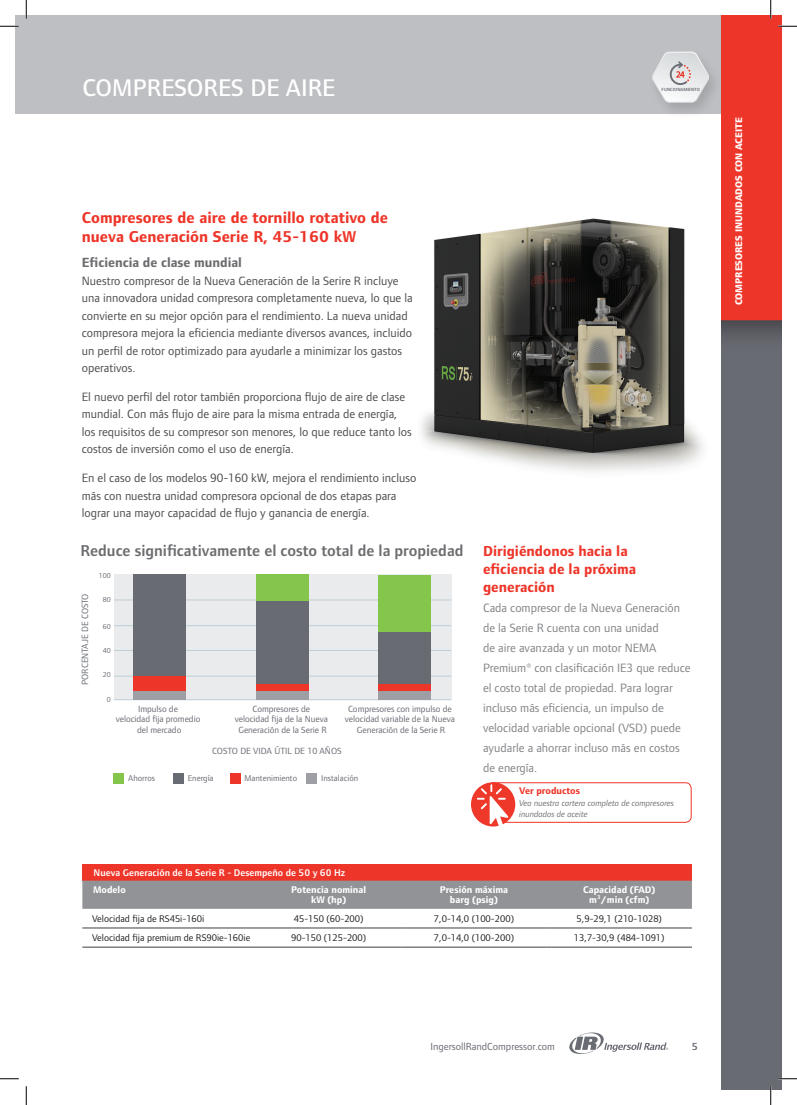
<style>
.page{position:relative;width:797px;height:1105px;background:#fff}
.page>*{position:absolute;margin:0;border:0;box-sizing:border-box;transform-origin:0 0}
.Overline_k_o_IR{font:500 25px "Foundry Form Sans";color:#fff}
.Box_Heads_Red_IR{font:700 16.25px/18.8px "Foundry Form Sans";color:#ee3529}
.Body_Copy_Sans{font:600 16.25px "Foundry Form Sans";color:#6c6d70}
.t1{font:700 15px/18px "Foundry Form Sans";color:#ee3529}
.Box_Text_IR{font:700 13.75px "Foundry Form Sans";color:#6c6d70}
.Box_Text_IR-2{font:12.5px/17.5px "Foundry Form Sans";color:#4b4c4d}
.Vertical_Page_tabs_I{font:12.5px/20px "Foundry Form Sans";color:#818386}
.t2{font:10.62px "Foundry Form Sans";color:#696b73}
.t3{font:600 10.62px "Foundry Form Sans";color:#696b73}
.Body_Copy_Sans-2{font:10px "Foundry Form Sans";color:#231f20}
.Body_Copy_Sans-3{font:700 10px/10px "Foundry Form Sans";color:#fff;text-align:center}
.Body_Copy_Sans-4{font:600 10px "Foundry Form Sans";color:#fff}
.Vertical_Page_tabs_I-2{font:800 10px "Foundry Form Sans";color:#fff}
.Captions{font:700 10px "Foundry Form Sans";color:#ee3529}
.t4{font:9.38px "Foundry Form Sans";color:#696b73}
.t5{font:9.25px/10.2px "Foundry Form Sans";letter-spacing:-.005em;color:#696b73;text-align:center}
.Captions-2{font:italic 8.75px/11.2px "Foundry Form Sans";color:#6c6d70}
.t6{font:8.75px "Foundry Form Sans";color:#696b73}
.t7{font:7.38px "Foundry Form Sans";color:#696b73}
.t8{font:600 4.62px "Foundry Form Sans";color:#6a6c73}
</style>
<div class="page">
<img style="left:421px;top:218px;width:282px;height:254px">
<div style="left:16px;top:16px;width:705px;height:97px;background:#bebfc3"></div>
<svg style="left:569px;top:1032px;width:99px;height:22px"></svg>
<img style="left:721px;top:16px;width:60px;height:1073px">
<img style="left:16px;top:49px;width:3px;height:65px">
<img style="left:645px;top:50px;width:79px;height:72px">
<svg style="left:651px;top:51px;width:59px;height:52px"></svg>
<div style="left:82px;top:864px;width:610px;height:17px;background:#ee3529"></div>
<div style="left:82px;top:881px;width:610px;height:28px;background:#919396"></div>
<hr style="left:82px;top:928px;width:174px;height:1px;background:#3e3e3f">
<hr style="left:256px;top:928px;width:145px;height:1px;background:#3e3e3f">
<hr style="left:401px;top:928px;width:145px;height:1px;background:#3e3e3f">
<hr style="left:546px;top:928px;width:146px;height:1px;background:#3e3e3f">
<hr style="left:82px;top:947px;width:174px;height:1px;background:#3e3e3f">
<hr style="left:256px;top:947px;width:145px;height:1px;background:#3e3e3f">
<hr style="left:401px;top:947px;width:145px;height:1px;background:#3e3e3f">
<hr style="left:546px;top:947px;width:146px;height:1px;background:#3e3e3f">
<div style="left:487px;top:782px;width:204px;height:41px;border:1px solid #ee3529;border-radius:6px"></div>
<div style="left:471px;top:782px;width:44px;height:44px;background:#ee3829;border-radius:50%"></div>
<svg style="left:477px;top:784px;width:31px;height:42px"></svg>
<div style="left:114px;top:575px;width:337px;height:125px;background:#eaebec"></div>
<hr style="left:114px;top:600px;width:337px;height:1px;background:#beced7">
<hr style="left:114px;top:625px;width:337px;height:1px;background:#beced7">
<hr style="left:114px;top:650px;width:337px;height:1px;background:#beced7">
<hr style="left:114px;top:676px;width:337px;height:1px;background:#beced7">
<hr style="left:114px;top:699px;width:337px;height:1px;background:#beced7">
<div style="left:133px;top:575px;width:52px;height:101px;background:#696b73"></div>
<div style="left:133px;top:676px;width:52px;height:15px;background:#ee3529"></div>
<div style="left:256px;top:680px;width:53px;height:16px;background:#ee3529"></div>
<div style="left:378px;top:680px;width:53px;height:16px;background:#ee3529"></div>
<div style="left:133px;top:691px;width:52px;height:9px;background:#9d9fa5"></div>
<div style="left:256px;top:601px;width:53px;height:83px;background:#696b73"></div>
<div style="left:256px;top:575px;width:53px;height:26px;background:#84c54c"></div>
<div style="left:378px;top:575px;width:53px;height:57px;background:#84c54c"></div>
<div style="left:256px;top:691px;width:53px;height:9px;background:#9d9fa5"></div>
<div style="left:173px;top:774px;width:10px;height:10px;background:#696b73"></div>
<div style="left:114px;top:774px;width:10px;height:10px;background:#84c54c"></div>
<div style="left:230px;top:774px;width:10px;height:10px;background:#ee3529"></div>
<div style="left:307px;top:774px;width:10px;height:10px;background:#9d9fa5"></div>
<div style="left:378px;top:632px;width:53px;height:52px;background:#696b73"></div>
<div style="left:378px;top:691px;width:53px;height:9px;background:#9d9fa5"></div>
<svg style="left:0;top:25px;width:19px;height:2px"></svg>
<svg style="left:778px;top:25px;width:19px;height:2px"></svg>
<svg style="left:0;top:1078px;width:19px;height:1px"></svg>
<svg style="left:778px;top:1078px;width:19px;height:1px"></svg>
<svg style="left:25px;top:0;width:2px;height:19px"></svg>
<svg style="left:25px;top:1086px;width:2px;height:19px"></svg>
<svg style="left:770px;top:0;width:1px;height:19px"></svg>
<svg style="left:770px;top:1086px;width:1px;height:19px"></svg>
<p class="Overline_k_o_IR" style="left:83px;top:73px;width:254px">COMPRESORES DE AIRE</p>
<p class="t8" style="left:661px;top:87px;width:40px">FUNCIONAMIENTO</p>
<p class="Box_Heads_Red_IR" style="left:82px;top:208px;width:308px">Compresores de aire de tornillo rotativo de nueva Generación Serie R, 45-160 kW</p>
<p class="Box_Text_IR" style="left:82px;top:254px;width:162px">Eficiencia de clase mundial</p>
<p class="Box_Text_IR-2" style="left:82px;top:272px;width:332px">Nuestro compresor de la Nueva Generación de la Serire R incluye una innovadora unidad compresora completamente nueva, lo que la convierte en su mejor opción para el rendimiento. La nueva unidad compresora mejora la eficiencia mediante diversos avances, incluido un perfil de rotor optimizado para ayudarle a minimizar los gastos operativos.</p>
<p class="Box_Text_IR-2" style="left:82px;top:388px;width:331px">El nuevo perfil del rotor también proporciona flujo de aire de clase mundial. Con más flujo de aire para la misma entrada de energía, los requisitos de su compresor son menores, lo que reduce tanto los costos de inversión como el uso de energía.</p>
<p class="Box_Text_IR-2" style="left:82px;top:469px;width:336px">En el caso de los modelos 90-160 kW, mejora el rendimiento incluso más con nuestra unidad compresora opcional de dos etapas para lograr una mayor capacidad de flujo y ganancia de energía.</p>
<p class="Body_Copy_Sans" style="left:81px;top:540px;width:384px">Reduce significativamente el costo total de la propiedad</p>
<p class="t4" style="left:80px;top:685px;width:93px;rotate:-90deg">PORCENTAJE DE COSTO</p>
<p class="t7" style="left:99px;top:571px;width:13px">100</p>
<p class="t7" style="left:103px;top:595px;width:9px">80</p>
<p class="t7" style="left:103px;top:622px;width:9px">60</p>
<p class="t7" style="left:103px;top:646px;width:9px">40</p>
<p class="t7" style="left:103px;top:670px;width:9px">20</p>
<p class="t7" style="left:107px;top:695px;width:5px">0</p>
<p class="t5" style="left:116px;top:704px;width:86px">Impulso de<br>velocidad fija promedio del mercado</p>
<p class="t5" style="left:235px;top:704px;width:95px">Compresores de velocidad fija de la Nueva<br>Generación de la Serie R</p>
<p class="t5" style="left:345px;top:704px;width:112px">Compresores con impulso de velocidad variable de la Nueva<br>Generación de la Serie R</p>
<p class="t5" style="left:212px;top:746px;width:131px">COSTO DE VIDA ÚTIL DE 10 AÑOS</p>
<p class="t6" style="left:128px;top:773px;width:28px">Ahorros</p>
<p class="t6" style="left:188px;top:773px;width:27px">Energía</p>
<p class="t6" style="left:244px;top:773px;width:54px">Mantenimiento</p>
<p class="t6" style="left:321px;top:773px;width:39px">Instalación</p>
<p class="t1" style="left:483px;top:542px;width:155px">Dirigiéndonos hacia la eficiencia de la próxima generación</p>
<p class="Vertical_Page_tabs_I" style="left:483px;top:598px;width:209px">Cada compresor de la Nueva Generación de la Serie R cuenta con una unidad<br>de aire avanzada y un motor NEMA Premium® con clasificación IE3 que reduce el costo total de propiedad. Para lograr incluso más eficiencia, un impulso de velocidad variable opcional (VSD) puede ayudarle a ahorrar incluso más en costos de energía.</p>
<p class="Captions" style="left:519px;top:784px;width:62px">Ver productos</p>
<p class="Captions-2" style="left:519px;top:798px;width:157px">Vea nuestra cartera completa de compresores inundados de aceite</p>
<p class="Body_Copy_Sans-4" style="left:94px;top:866px;width:253px">Nueva Generación de la Serie R - Desempeño de 50 y 60 Hz</p>
<p class="Body_Copy_Sans-3" style="left:93px;top:884px;width:34px">Modelo</p>
<p class="Body_Copy_Sans-3" style="left:291px;top:884px;width:77px">Potencia nominal kW (hp)</p>
<p class="Body_Copy_Sans-3" style="left:440px;top:884px;width:70px">Presión máxima barg (psig)</p>
<p class="Body_Copy_Sans-3" style="left:583px;top:884px;width:74px">Capacidad (FAD) m<sup>3</sup>/min (cfm)</p>
<p class="Body_Copy_Sans-2" style="left:92px;top:913px;width:114px">Velocidad fija de RS45i-160i</p>
<p class="Body_Copy_Sans-2" style="left:294px;top:913px;width:71px">45-150 (60-200)</p>
<p class="Body_Copy_Sans-2" style="left:434px;top:913px;width:82px">7,0-14,0 (100-200)</p>
<p class="Body_Copy_Sans-2" style="left:576px;top:913px;width:87px">5,9-29,1 (210-1028)</p>
<p class="Body_Copy_Sans-2" style="left:92px;top:932px;width:160px">Velocidad fija premium de RS90ie-160ie</p>
<p class="Body_Copy_Sans-2" style="left:291px;top:932px;width:77px">90-150 (125-200)</p>
<p class="Body_Copy_Sans-2" style="left:434px;top:932px;width:82px">7,0-14,0 (100-200)</p>
<p class="Body_Copy_Sans-2" style="left:574px;top:932px;width:92px">13,7-30,9 (484-1091)</p>
<p class="Vertical_Page_tabs_I-2" style="left:733px;top:305px;width:190px;rotate:-90deg">COMPRESORES INUNDADOS CON ACEITE</p>
<p class="t2" style="left:430px;top:1040px;width:126px">IngersollRandCompressor.com</p>
<p class="t3" style="left:691px;top:1041px;width:8px">5</p>
</div>
